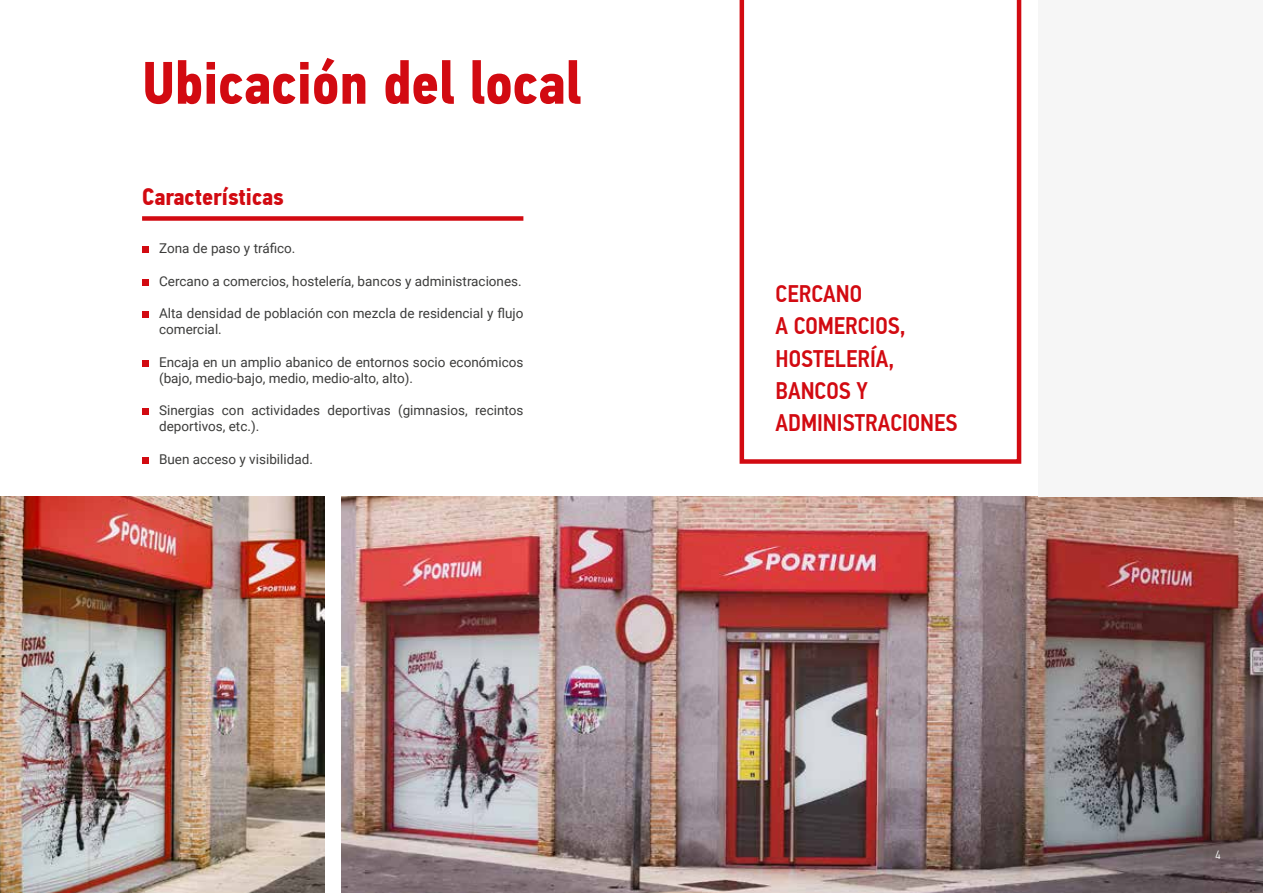
<style>
.page{position:relative;width:1263px;height:893px;background:#fff}
.page>*{position:absolute;margin:0;border:0;box-sizing:border-box;transform-origin:0 0}
.t1{font:700 60px "PF Din Text Cond Pro";color:#d20a11}
.t2{font:500 24px/32.4px "PF Din Text Cond Pro";color:#d20a11}
.t3{font:700 24px "PF Din Text Cond Pro";color:#d20a11}
.t4{font:13.5px/16.2px "Roboto";color:#3c3c3b}
.t5{font:300 12px "PF Din Text Cond Pro";color:#fff}
</style>
<div class="page">
<img style="left:341px;top:496px;width:922px;height:397px">
<div style="left:142px;top:216px;width:381px;height:5px;background:#d20a11"></div>
<svg style="left:739px;top:0;width:282px;height:464px"></svg>
<svg style="left:142px;top:247px;width:6px;height:6px"></svg>
<div style="left:142px;top:279px;width:6px;height:7px;background:#d20a11"></div>
<svg style="left:142px;top:312px;width:6px;height:6px"></svg>
<div style="left:142px;top:360px;width:6px;height:7px;background:#d20a11"></div>
<svg style="left:142px;top:409px;width:6px;height:6px"></svg>
<div style="left:142px;top:457px;width:6px;height:7px;background:#d20a11"></div>
<div style="left:1038px;top:0;width:225px;height:496px;background:#f6f6f6"></div>
<img style="left:0;top:496px;width:324px;height:397px">
<h1 class="t1" style="left:142px;top:47px;width:441px">Ubicación del local</h1>
<h2 class="t3" style="left:142px;top:182px;width:143px">Características</h2>
<p class="t4" style="left:159px;top:240px;width:138px">Zona de paso y tráfico.</p>
<p class="t4" style="left:159px;top:272px;width:364px">Cercano a comercios, hostelería, bancos y administraciones.</p>
<p class="t4" style="left:159px;top:305px;width:366px">Alta densidad de población con mezcla de residencial y flujo comercial.</p>
<p class="t4" style="left:159px;top:353px;width:366px">Encaja en un amplio abanico de entornos socio económicos (bajo, medio-bajo, medio, medio-alto, alto).</p>
<p class="t4" style="left:159px;top:402px;width:366px">Sinergias con actividades deportivas (gimnasios, recintos deportivos, etc.).</p>
<p class="t4" style="left:159px;top:450px;width:155px">Buen acceso y visibilidad.</p>
<h2 class="t2" style="left:775px;top:277px;width:183px">CERCANO<br>A COMERCIOS,<br>HOSTELERÍA,<br>BANCOS Y<br>ADMINISTRACIONES</h2>
<p class="t5" style="left:1215px;top:848px;width:7px">4</p>
</div>
